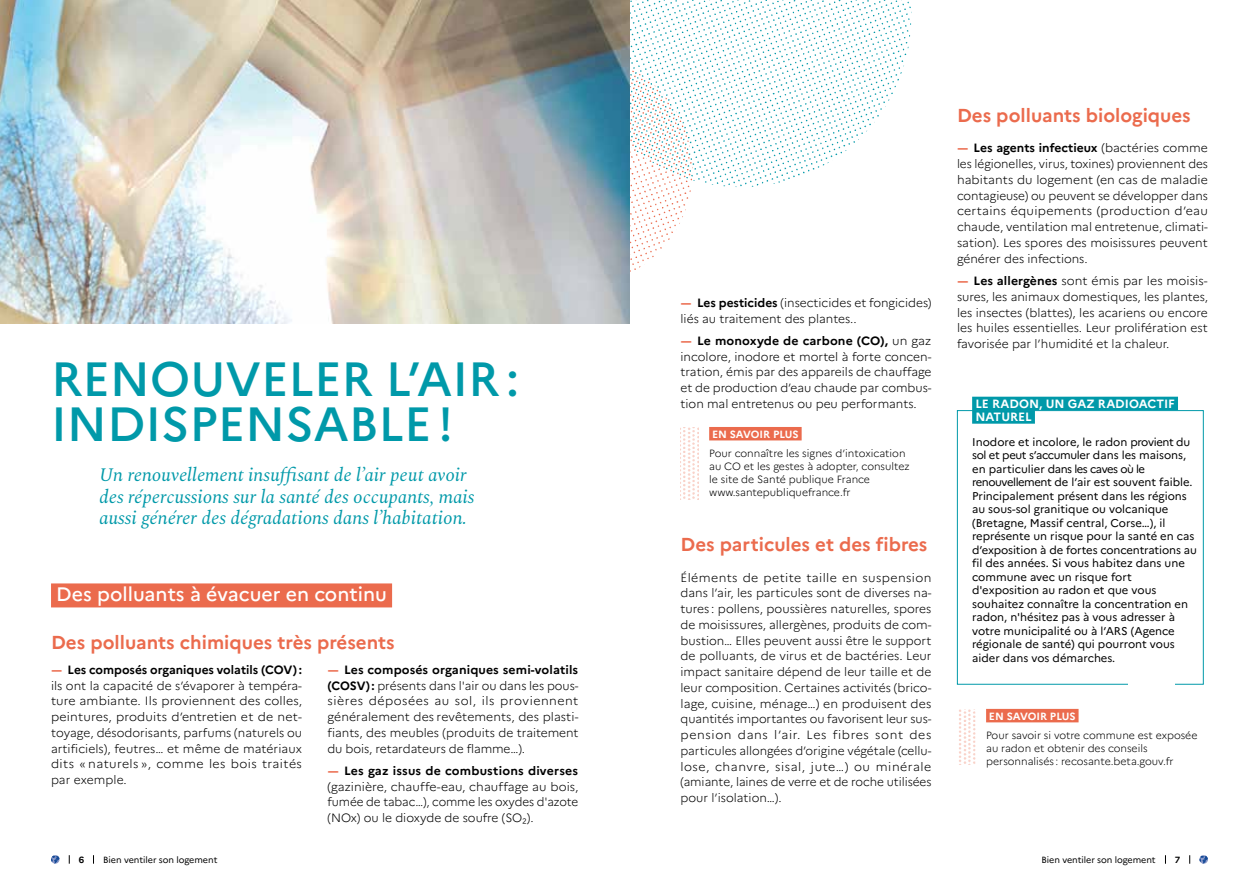
<style>
.page{position:relative;width:1259px;height:893px;background:#fff}
.page>*{position:absolute;margin:0;border:0;box-sizing:border-box;transform-origin:0 0}
.t1{font:500 48px/45px "Marianne";color:#0099a9}
.t2{font:500 19.5px "Marianne";color:#fff}
.t3{font:italic 18.75px/21.5px "Spectral";color:#0099a9}
.t4{font:700 18.75px "Marianne";color:#eb6b4d}
.t5{font:300 12px/15.8px "Marianne";color:#000;text-align:justify}
.t6{font:700 12px/13.5px "Marianne";color:#fff}
.t7{font:11.25px/13.5px "Marianne";color:#000}
.t8{font:300 10.5px/12.8px "Marianne";color:#000}
.t9{font:700 10.5px "Marianne";color:#fff}
.t10{font:9px "Marianne";letter-spacing:-.005em;color:#000}
.t11{font:700 9px "Marianne";color:#000}
.s1{font-weight:700;font-size:12.15px;color:#eb6b4d}
.s2{font-weight:700}
</style>
<div class="page">
<div style="left:51px;top:583px;width:341px;height:24px;background:#eb6b4d"></div>
<div style="left:709px;top:427px;width:92px;height:13px;background:#eb6b4d"></div>
<img style="left:680px;top:427px;width:18px;height:72px">
<div style="left:986px;top:709px;width:92px;height:13px;background:#eb6b4d"></div>
<img style="left:959px;top:709px;width:16px;height:56px">
<div style="left:957px;top:410px;width:246px;height:275px;border:1px solid #0099a9"></div>
<div style="left:972px;top:397px;width:206px;height:13px;background:#0099a9"></div>
<div style="left:972px;top:410px;width:63px;height:14px;background:#0099a9"></div>
<div style="left:1128px;top:666px;width:46px;height:19px;background:#fff"></div>
<img style="left:629px;top:187px;width:62px;height:98px">
<img style="left:629px;top:0;width:282px;height:187px">
<img style="left:0;top:0;width:629px;height:323px">
<svg style="left:1199px;top:855px;width:9px;height:9px"></svg>
<svg style="left:51px;top:855px;width:9px;height:9px"></svg>
<h1 class="t1" style="left:51px;top:353px;width:469px">RENOUVELER L’AIR :<br>INDISPENSABLE !</h1>
<h3 class="t3" style="left:99px;top:464px;width:377px">Un renouvellement insuffisant de l’air peut avoir des répercussions sur la santé des occupants, mais aussi générer des dégradations dans l’habitation.</h3>
<h2 class="t2" style="left:56px;top:579px;width:332px">Des polluants à évacuer en continu</h2>
<h3 class="t4" style="left:51px;top:628px;width:345px">Des polluants chimiques très présents</h3>
<p class="t5" style="left:51px;top:661px;width:252px"><span class="s1">-</span> <span class="s2">Les composés organiques volatils (COV) : </span>ils ont la capacité de s’évaporer à tempéra&shy;ture ambiante. Ils proviennent des colles, peintures, produits d’entretien et de net&shy;toyage, désodorisants, parfums (naturels ou artificiels), feutres… et même de matériaux dits « naturels », comme les bois traités par exemple.</p>
<p class="t5" style="left:327px;top:661px;width:252px"><span class="s1">-</span> <span class="s2">Les composés organiques semi-volatils (COSV) :</span> présents dans l'air ou dans les pous&shy;sières déposées au sol, ils proviennent généralement des revêtements, des plasti&shy;fiants, des meubles (produits de traitement du bois, retardateurs de flamme…).</p>
<p class="t5" style="left:327px;top:762px;width:252px"><span class="s1">-</span> <span class="s2">Les gaz issus de combustions diverses </span>(gazinière, chauffe-eau, chauffage au bois, fumée de tabac…), comme les oxydes d'azote (NOx) ou le dioxyde de soufre (SO₂).</p>
<p class="t5" style="left:680px;top:294px;width:252px"><span class="s1">-</span> <span class="s2">Les pesticides</span> (insecticides et fongicides) liés au traitement des plantes..</p>
<p class="t5" style="left:680px;top:332px;width:252px"><span class="s1">-</span> <span class="s2">Le monoxyde de carbone (CO),</span> un gaz incolore, inodore et mortel à forte concen&shy;tration, émis par des appareils de chauffage et de production d’eau chaude par combus&shy;tion mal entretenus ou peu performants.</p>
<p class="t9" style="left:712px;top:426px;width:88px">EN SAVOIR PLUS</p>
<p class="t8" style="left:709px;top:446px;width:202px">Pour connaître les signes d’intoxication au CO et les gestes à adopter, consultez le site de Santé publique France www.santepubliquefrance.fr</p>
<h3 class="t4" style="left:680px;top:530px;width:248px">Des particules et des fibres</h3>
<p class="t5" style="left:680px;top:569px;width:252px">Éléments de petite taille en suspension dans l’air, les particules sont de diverses na&shy;tures : pollens, poussières naturelles, spores de moisissures, allergènes, produits de com&shy;bustion… Elles peuvent aussi être le support de polluants, de virus et de bactéries. Leur impact sanitaire dépend de leur taille et de leur composition. Certaines activités (brico&shy;lage, cuisine, ménage…) en produisent des quantités importantes ou favorisent leur sus&shy;pension dans l’air. Les fibres sont des particules allongées d’origine végétale (cellu&shy;lose, chanvre, sisal, jute…) ou minérale (amiante, laines de verre et de roche utilisées pour l’isolation…).</p>
<h3 class="t4" style="left:957px;top:101px;width:235px">Des polluants biologiques</h3>
<p class="t5" style="left:957px;top:139px;width:252px"><span class="s1">-</span> <span class="s2">Les agents infectieux</span> (bactéries comme les légionelles, virus, toxines) proviennent des habitants du logement (en cas de maladie contagieuse) ou peuvent se développer dans certains équipements (production d’eau chaude, ventilation mal entretenue, climati&shy;sation). Les spores des moisissures peuvent générer des infections.</p>
<p class="t5" style="left:957px;top:272px;width:252px"><span class="s1">-</span> <span class="s2">Les allergènes</span> sont émis par les moisis&shy;sures, les animaux domestiques, les plantes, les insectes (blattes), les acariens ou encore les huiles essentielles. Leur prolifération est favorisée par l’humidité et la chaleur.</p>
<p class="t6" style="left:975px;top:396px;width:201px">LE RADON, UN GAZ RADIOACTIF<br>NATUREL</p>
<p class="t7" style="left:972px;top:434px;width:226px">Inodore et incolore, le radon provient du sol et peut s’accumuler dans les maisons, en particulier dans les caves où le renouvellement de l’air est souvent faible.<br>Principalement présent dans les régions au sous-sol granitique ou volcanique (Bretagne, Massif central, Corse…), il représente un risque pour la santé en cas d’exposition à de fortes concentrations au fil des années. Si vous habitez dans une commune avec un risque fort d'exposition au radon et que vous souhaitez connaître la concentration en radon, n'hésitez pas à vous adresser à votre municipalité ou à l’ARS (Agence régionale de santé) qui pourront vous aider dans vos démarches.</p>
<p class="t9" style="left:989px;top:708px;width:88px">EN SAVOIR PLUS</p>
<p class="t8" style="left:986px;top:728px;width:213px">Pour savoir si votre commune est exposée au radon et obtenir des conseils personnalisés : recosante.beta.gouv.fr</p>
<p class="t11" style="left:79px;top:852px;width:7px">6</p>
<p class="t10" style="left:103px;top:852px;width:116px">Bien ventiler son logement</p>
<p class="t10" style="left:1041px;top:852px;width:116px">Bien ventiler son logement</p>
<p class="t11" style="left:1175px;top:852px;width:7px">7</p>
</div>
